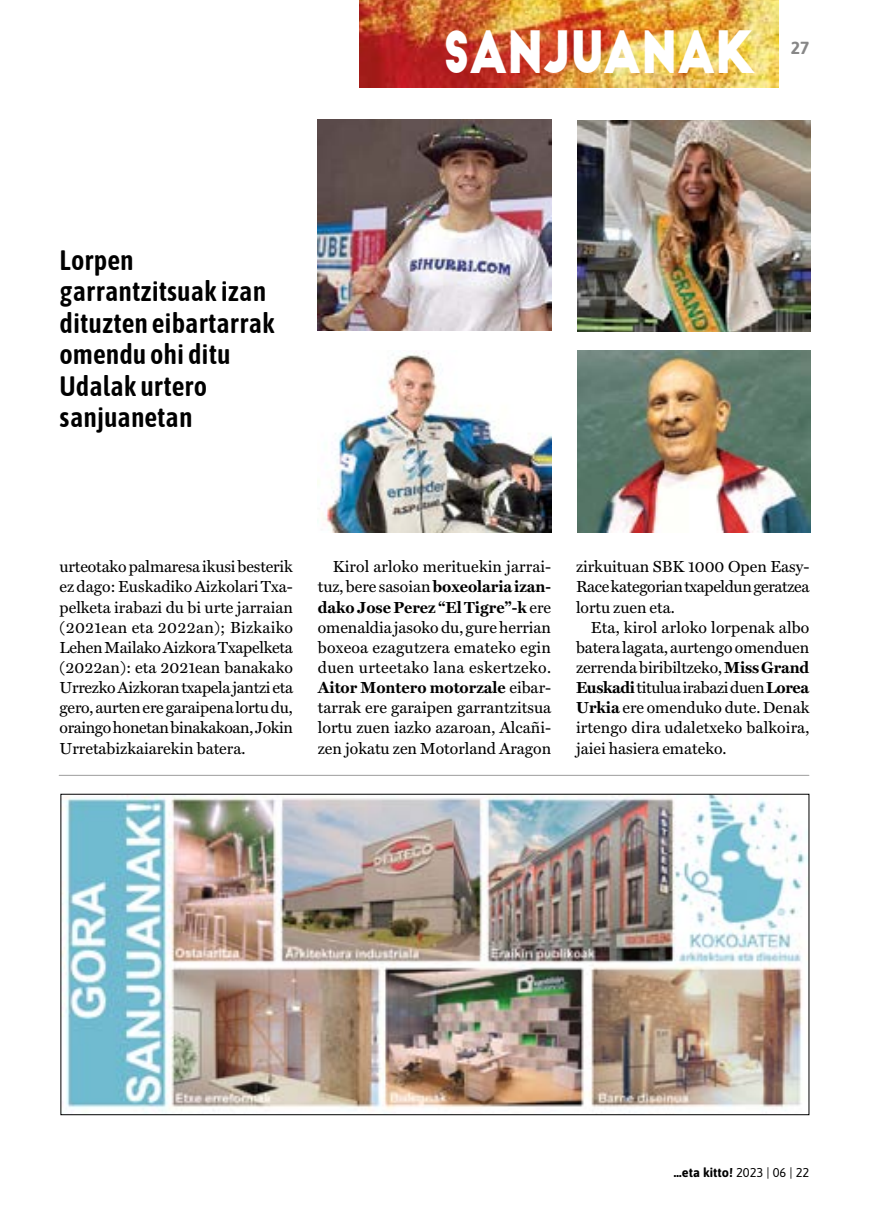
<style>
.page{position:relative;width:869px;height:1216px;background:#fff}
.page>*{position:absolute;margin:0;border:0;box-sizing:border-box;transform-origin:0 0}
.t1{font:56.88px "Big John";color:#fff;scale:.8 1}
.t2{font:600 28px/31.5px "Asap Condensed";color:#000}
.t3{font:700 17.5px "Asap";color:#878787}
.t4{font:16.1px/20.1px "Miller Text Roman";color:#000;text-align:justify}
.t5{font:700 16.1px "Miller Text";color:#000}
.t6{font:700 12.78px "Asap";color:#000}
.s1{font-family:"Miller Text";font-weight:700}
.s2{font-family:"Miller Text Roman";font-weight:400}
.s3{font-weight:400}
</style>
<div class="page">
<img style="left:359px;top:0;width:418px;height:87px">
<img style="left:62px;top:795px;width:745px;height:318px">
<hr style="left:59px;top:774px;width:749px;height:1px;background:#9d9d9c">
<img style="left:317px;top:119px;width:234px;height:212px">
<img style="left:577px;top:120px;width:233px;height:212px">
<img style="left:317px;top:351px;width:234px;height:181px">
<img style="left:577px;top:351px;width:233px;height:181px">
<h2 class="t2" style="left:60px;top:243px;width:217px">Lorpen garrantzitsuak izan dituzten eibartarrak omendu ohi ditu<br>Udalak urtero sanjuanetan</h2>
<h1 class="t1" style="left:443px;top:27px;width:390px">SANJUANAK</h1>
<p class="t3" style="left:790px;top:36px;width:20px">27</p>
<p class="t4" style="left:60px;top:556px;width:235px">urteotako palmaresa ikusi besterik ez dago: Euskadiko Aizkolari Txa&shy;pelketa irabazi du bi urte jarraian (2021ean eta 2022an); Bizkaiko Lehen Mailako Aizkora Txapelketa (2022an): eta 2021ean banakako Urrezko Aizkoran txapela jantzi eta gero, aurten ere garaipena lortu du, oraingo honetan binakakoan, Jokin Urretabizkaiarekin batera.</p>
<p class="t4" style="left:317px;top:556px;width:235px;text-align:right">Kirol arloko merituekin jarrai&shy;tuz, bere sasoian <span class="s1">boxeolaria izan-</span></p>
<p class="t5" style="left:317px;top:597px;width:235px">dako Jose Perez “El Tigre”-k <span class="s2">ere</span></p>
<p class="t4" style="left:317px;top:617px;width:235px">omenaldia jasoko du, gure herrian boxeoa ezagutzera emateko egin duen urteetako lana eskertzeko.</p>
<p class="t5" style="left:317px;top:678px;width:235px">Aitor Montero motorzale <span class="s2">eibar-</span></p>
<p class="t4" style="left:317px;top:697px;width:235px">tarrak ere garaipen garrantzitsua lortu zuen iazko azaroan, Alcañi&shy;zen jokatu zen Motorland Aragon</p>
<p class="t4" style="left:575px;top:556px;width:235px">zirkuituan SBK 1000 Open Easy-Race kategorian txapeldun geratzea lortu zuen eta.</p>
<p class="t4" style="left:575px;top:617px;width:235px;text-indent:15px">Eta, kirol arloko lorpenak albo batera lagata, aurtengo omenduen zerrenda biribiltzeko, <span class="s1">Miss Grand Euskadi</span> titulua irabazi duen <span class="s1">Lorea Urkia</span> ere omenduko dute. Denak irtengo dira udaletxeko balkoira, jaiei hasiera emateko.</p>
<p class="t6" style="left:673px;top:1162px;width:137px">…eta kitto! <span class="s3">2023 | 06 | 22</span></p>
</div>
